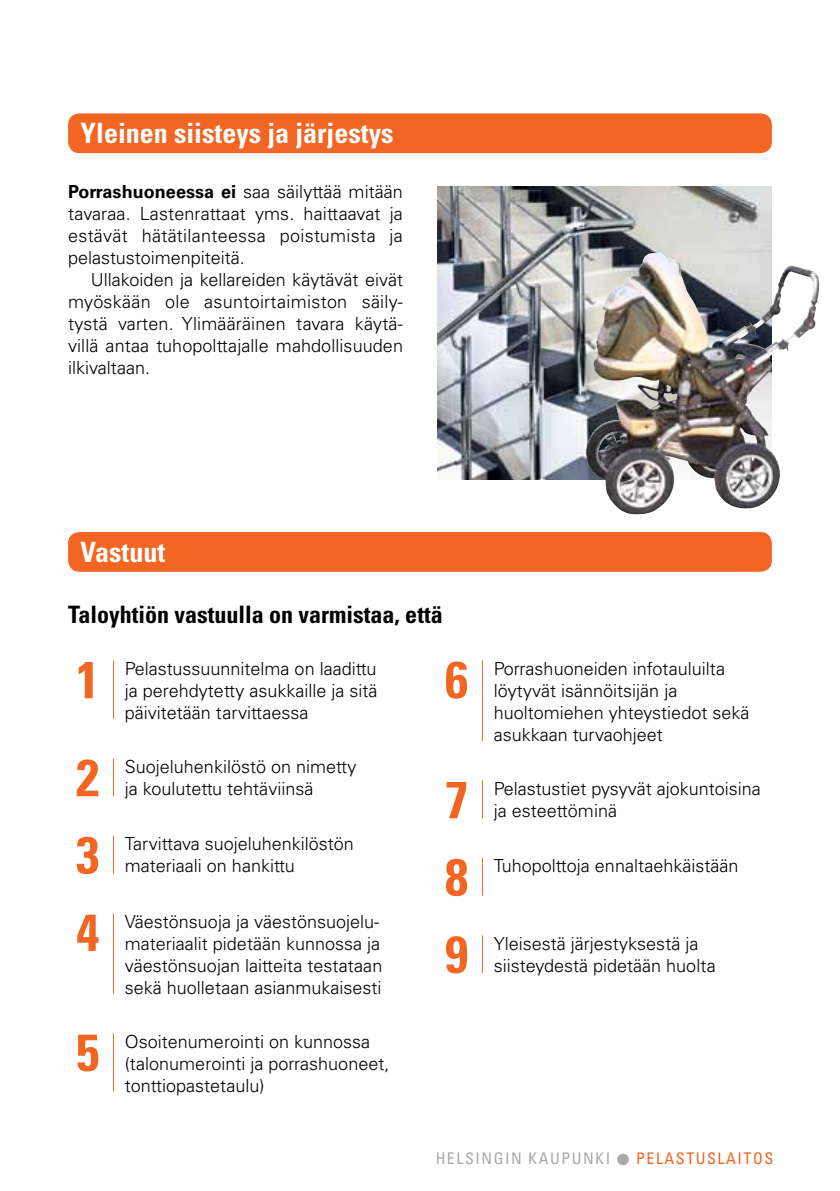
<style>
.page{position:relative;width:840px;height:1191px;background:#fff}
.page>*{position:absolute;margin:0;border:0;box-sizing:border-box;transform-origin:0 0}
.t1{font:700 condensed 52px "Univers LT Std";color:#f26522}
.t2{font:700 condensed 28px "Univers LT Std";color:#fff}
.t3{font:700 condensed 24px "Univers LT Std";color:#000}
.t4{font:300 18px/22px "Univers";color:#000}
.t5{font:condensed 16px "Univers LT Std";letter-spacing:.095em;color:#a7a9ac}
.s1{font-weight:700}
.s2{color:#f26522}
</style>
<div class="page">
<div style="left:68px;top:113px;width:703px;height:40px;background:#f26522;border-radius:11px"></div>
<div style="left:68px;top:532px;width:703px;height:40px;background:#f26522;border-radius:11px"></div>
<img style="left:437px;top:186px;width:334px;height:294px">
<img style="left:593px;top:253px;width:65px;height:156px">
<hr style="left:113px;top:660px;width:1px;height:59px;background:#f26522">
<hr style="left:113px;top:758px;width:1px;height:38px;background:#f26522">
<hr style="left:113px;top:836px;width:1px;height:37px;background:#f26522">
<hr style="left:113px;top:913px;width:1px;height:80px;background:#f26522">
<hr style="left:113px;top:1033px;width:1px;height:58px;background:#f26522">
<hr style="left:481px;top:660px;width:1px;height:81px;background:#f26522">
<hr style="left:481px;top:780px;width:1px;height:38px;background:#f26522">
<hr style="left:481px;top:858px;width:1px;height:37px;background:#f26522">
<hr style="left:481px;top:935px;width:1px;height:38px;background:#f26522">
<h2 class="t2" style="left:81px;top:116px;width:314px">Yleinen siisteys ja järjestys</h2>
<p class="t4" style="left:68px;top:181px;width:336px;text-align:justify"><span class="s1">Porrashuoneessa ei</span> saa säilyttää mitään tavaraa. Lastenrattaat yms. haittaavat ja estävät hätätilanteessa poistumista ja pelastustoimenpiteitä.</p>
<p class="t4" style="left:68px;top:269px;width:336px;text-align:justify;text-indent:23px">Ullakoiden ja kellareiden käytävät eivät myöskään ole asuntoirtaimiston säily&shy;tystä varten. Ylimääräinen tavara käytä&shy;villä antaa tuhopolttajalle mahdollisuuden ilkivaltaan.</p>
<h2 class="t2" style="left:81px;top:535px;width:86px">Vastuut</h2>
<h3 class="t3" style="left:68px;top:599px;width:376px">Taloyhtiön vastuulla on varmistaa, että</h3>
<h1 class="t1" style="left:76px;top:648px;width:25px">1</h1>
<p class="t4" style="left:125px;top:657px;width:254px;text-align:justify">Pelastussuunnitelma on laadittu ja perehdytetty asukkaille ja sitä päivitetään tarvittaessa</p>
<h1 class="t1" style="left:76px;top:746px;width:25px">2</h1>
<p class="t4" style="left:125px;top:755px;width:233px">Suojeluhenkilöstö on nimetty ja koulutettu tehtäviinsä</p>
<h1 class="t1" style="left:76px;top:823px;width:25px">3</h1>
<p class="t4" style="left:125px;top:833px;width:230px">Tarvittava suojeluhenkilöstön materiaali on hankittu</p>
<h1 class="t1" style="left:445px;top:648px;width:25px">6</h1>
<p class="t4" style="left:493px;top:657px;width:257px">Porrashuoneiden infotauluilta löytyvät isännöitsijän ja huoltomiehen yhteystiedot sekä asukkaan turvaohjeet</p>
<h1 class="t1" style="left:445px;top:768px;width:25px">7</h1>
<p class="t4" style="left:493px;top:777px;width:268px">Pelastustiet pysyvät ajokuntoisina ja esteettöminä</p>
<h1 class="t1" style="left:445px;top:845px;width:25px">8</h1>
<p class="t4" style="left:493px;top:855px;width:246px">Tuhopolttoja ennaltaehkäistään</p>
<h1 class="t1" style="left:76px;top:900px;width:25px">4</h1>
<p class="t4" style="left:125px;top:910px;width:259px">Väestönsuoja ja väestönsuojelu&shy;materiaalit pidetään kunnossa ja väestönsuojan laitteita testataan sekä huolletaan asianmukaisesti</p>
<h1 class="t1" style="left:76px;top:1020px;width:25px">5</h1>
<p class="t4" style="left:125px;top:1030px;width:266px">Osoitenumerointi on kunnossa (talonumerointi ja porrashuoneet, tonttiopastetaulu)</p>
<h1 class="t1" style="left:445px;top:922px;width:25px">9</h1>
<p class="t4" style="left:493px;top:932px;width:223px">Yleisestä järjestyksestä ja siisteydestä pidetään huolta</p>
<p class="t5" style="left:435px;top:1148px;width:339px">HELSINGIN KAUPUNKI ● <span class="s2">PELASTUSLAITOS</span></p>
</div>
